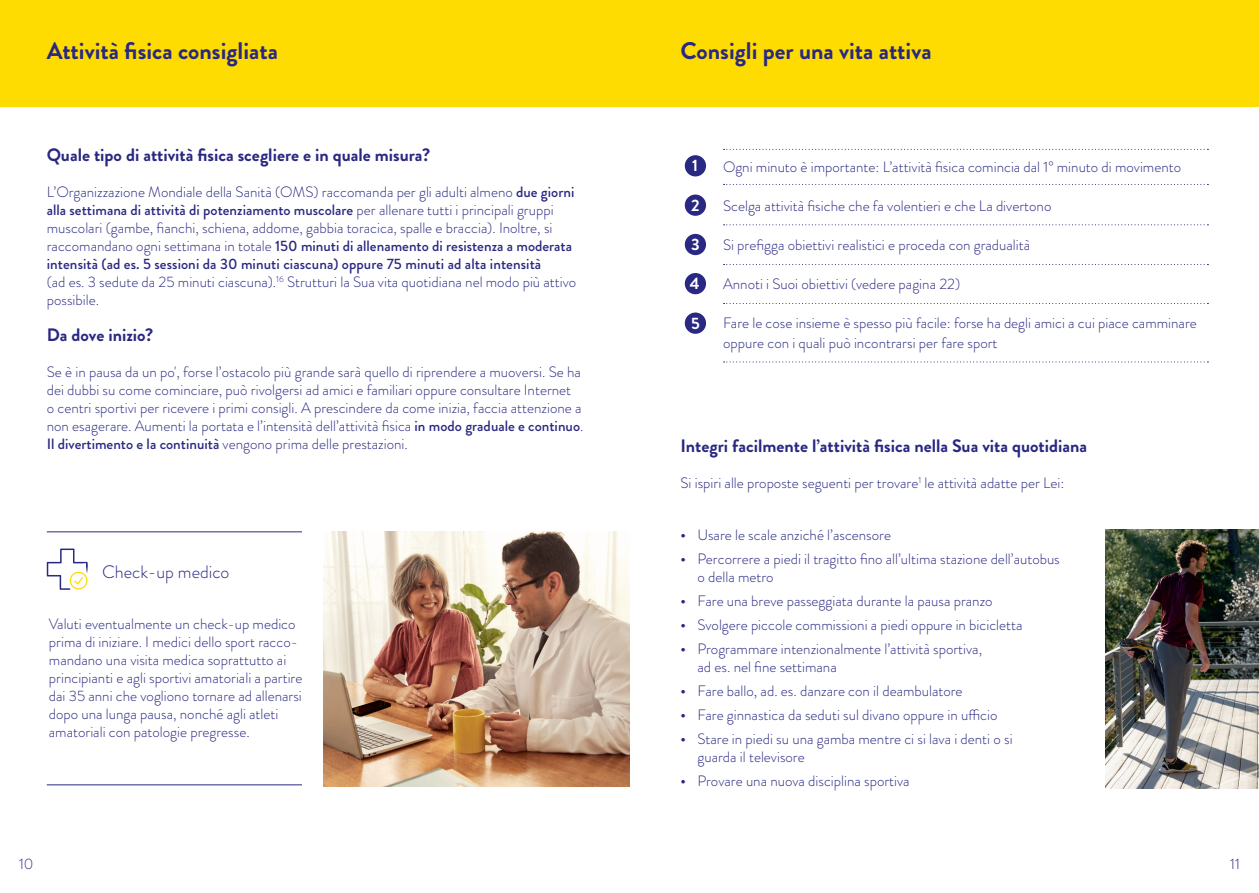
<style>
.page{position:relative;width:1259px;height:893px;background:#fff}
.page>*{position:absolute;margin:0;border:0;box-sizing:border-box;transform-origin:0 0}
.t1{font:700 24px "Brandon Grotesque";color:#292882}
.t2{font:700 18px "Brandon Grotesque";color:#292882}
.t3{font:300 18px "Brandon Grotesque";color:#292882}
.t4{font:700 16.5px "Brandon Grotesque";color:#fff}
.t5{font:300 15px/18px "Brandon Grotesque";color:#292882}
.s1{font-weight:500}
</style>
<div class="page">
<div style="left:0;top:0;width:629px;height:106px;background:#ffdc01"></div>
<div style="left:629px;top:0;width:630px;height:106px;background:#ffdc01"></div>
<hr style="left:47px;top:532px;width:255px;height:1px;background:#292882">
<hr style="left:47px;top:785px;width:255px;height:1px;background:#292882">
<img style="left:1106px;top:529px;width:153px;height:260px">
<svg style="left:723px;top:184px;width:485px;height:1px"></svg>
<svg style="left:723px;top:224px;width:485px;height:1px"></svg>
<svg style="left:723px;top:303px;width:485px;height:1px"></svg>
<svg style="left:723px;top:361px;width:485px;height:1px"></svg>
<svg style="left:723px;top:149px;width:485px;height:1px"></svg>
<svg style="left:723px;top:264px;width:485px;height:1px"></svg>
<div style="left:685px;top:155px;width:21px;height:21px;background:#292882;border-radius:50%"></div>
<div style="left:685px;top:195px;width:21px;height:21px;background:#292882;border-radius:50%"></div>
<div style="left:685px;top:234px;width:21px;height:21px;background:#292882;border-radius:50%"></div>
<div style="left:685px;top:273px;width:21px;height:21px;background:#292882;border-radius:50%"></div>
<div style="left:685px;top:313px;width:21px;height:21px;background:#292882;border-radius:50%"></div>
<svg style="left:47px;top:549px;width:41px;height:41px"></svg>
<img style="left:323px;top:531px;width:306px;height:256px">
<h1 class="t1" style="left:47px;top:34px;width:233px">Attività fisica consigliata</h1>
<h1 class="t1" style="left:680px;top:34px;width:253px">Consigli per una vita attiva</h1>
<p class="t2" style="left:47px;top:143px;width:385px">Quale tipo di attività fisica scegliere e in quale misura?</p>
<p class="t5" style="left:47px;top:183px;width:531px">L’Organizzazione Mondiale della Sanità (OMS) raccomanda per gli adulti almeno <span class="s1">due giorni alla settimana di attività di potenziamento muscolare</span> per allenare tutti i principali gruppi muscolari (gambe, fianchi, schiena, addome, gabbia toracica, spalle e braccia). Inoltre, si raccomandano ogni settimana in totale <span class="s1">150 minuti di allenamento di resistenza a moderata intensità (ad es. 5 sessioni da 30 minuti ciascuna) oppure 75 minuti ad alta intensità<br></span>(ad es. 3 sedute da 25 minuti ciascuna).<sup>16</sup> Strutturi la Sua vita quotidiana nel modo più attivo possibile.</p>
<p class="t2" style="left:47px;top:323px;width:108px">Da dove inizio?</p>
<p class="t5" style="left:47px;top:363px;width:538px">Se è in pausa da un po', forse l’ostacolo più grande sarà quello di riprendere a muoversi. Se ha dei dubbi su come cominciare, può rivolgersi ad amici e familiari oppure consultare Internet<br>o centri sportivi per ricevere i primi consigli. A prescindere da come inizia, faccia attenzione a non esagerare. Aumenti la portata e l’intensità dell’attività fisica <span class="s1">in modo graduale e continuo</span>.<br><span class="s1">Il divertimento e la continuità</span> vengono prima delle prestazioni.</p>
<p class="t3" style="left:102px;top:560px;width:129px">Check-up medico</p>
<p class="t5" style="left:49px;top:615px;width:255px">Valuti eventualmente un check-up medico prima di iniziare. I medici dello sport racco&shy;mandano una visita medica soprattutto ai principianti e agli sportivi amatoriali a partire dai 35 anni che vogliono tornare ad allenarsi dopo una lunga pausa, nonché agli atleti amatoriali con patologie pregresse.</p>
<p class="t5" style="left:19px;top:855px;width:16px">10</p>
<p class="t4" style="left:692px;top:154px;width:7px">1</p>
<p class="t4" style="left:691px;top:193px;width:10px">2</p>
<p class="t4" style="left:691px;top:233px;width:10px">3</p>
<p class="t4" style="left:690px;top:272px;width:11px">4</p>
<p class="t4" style="left:691px;top:312px;width:10px">5</p>
<p class="t5" style="left:723px;top:158px;width:459px">Ogni minuto è importante: L’attività fisica comincia dal 1° minuto di movimento</p>
<p class="t5" style="left:723px;top:197px;width:330px">Scelga attività fisiche che fa volentieri e che La divertono</p>
<p class="t5" style="left:723px;top:236px;width:309px">Si prefigga obiettivi realistici e proceda con gradualità</p>
<p class="t5" style="left:723px;top:275px;width:239px">Annoti i Suoi obiettivi (vedere pagina 22)</p>
<p class="t5" style="left:723px;top:313px;width:475px;line-height:19.5px">Fare le cose insieme è spesso più facile: forse ha degli amici a cui piace camminare oppure con i quali può incontrarsi per fare sport</p>
<p class="t2" style="left:680px;top:433px;width:408px">Integri facilmente l’attività fisica nella Sua vita quotidiana</p>
<p class="t5" style="left:680px;top:474px;width:385px">Si ispiri alle proposte seguenti per trovare<sup>1</sup> le attività adatte per Lei:</p>
<p class="t5" style="left:680px;top:526px;width:212px"><span class="s1">•</span> Usare le scale anziché l’ascensore</p>
<p class="t5" style="left:697px;top:550px;width:364px;text-indent:-17px"><span class="s1">•</span> Percorrere a piedi il tragitto fino all’ultima stazione dell’autobus o della metro</p>
<p class="t5" style="left:680px;top:592px;width:314px"><span class="s1">•</span> Fare una breve passeggiata durante la pausa pranzo</p>
<p class="t5" style="left:680px;top:616px;width:343px"><span class="s1">•</span> Svolgere piccole commissioni a piedi oppure in bicicletta</p>
<p class="t5" style="left:697px;top:640px;width:286px;text-indent:-17px"><span class="s1">•</span> Programmare intenzionalmente l’attività sportiva, ad es. nel fine settimana</p>
<p class="t5" style="left:680px;top:682px;width:284px"><span class="s1">•</span> Fare ballo, ad. es. danzare con il deambulatore</p>
<p class="t5" style="left:680px;top:706px;width:318px"><span class="s1">•</span> Fare ginnastica da seduti sul divano oppure in ufficio</p>
<p class="t5" style="left:697px;top:730px;width:316px;text-indent:-17px"><span class="s1">•</span> Stare in piedi su una gamba mentre ci si lava i denti o si guarda il televisore</p>
<p class="t5" style="left:680px;top:772px;width:231px"><span class="s1">•</span> Provare una nuova disciplina sportiva</p>
<p class="t5" style="left:1230px;top:855px;width:11px">11</p>
</div>
